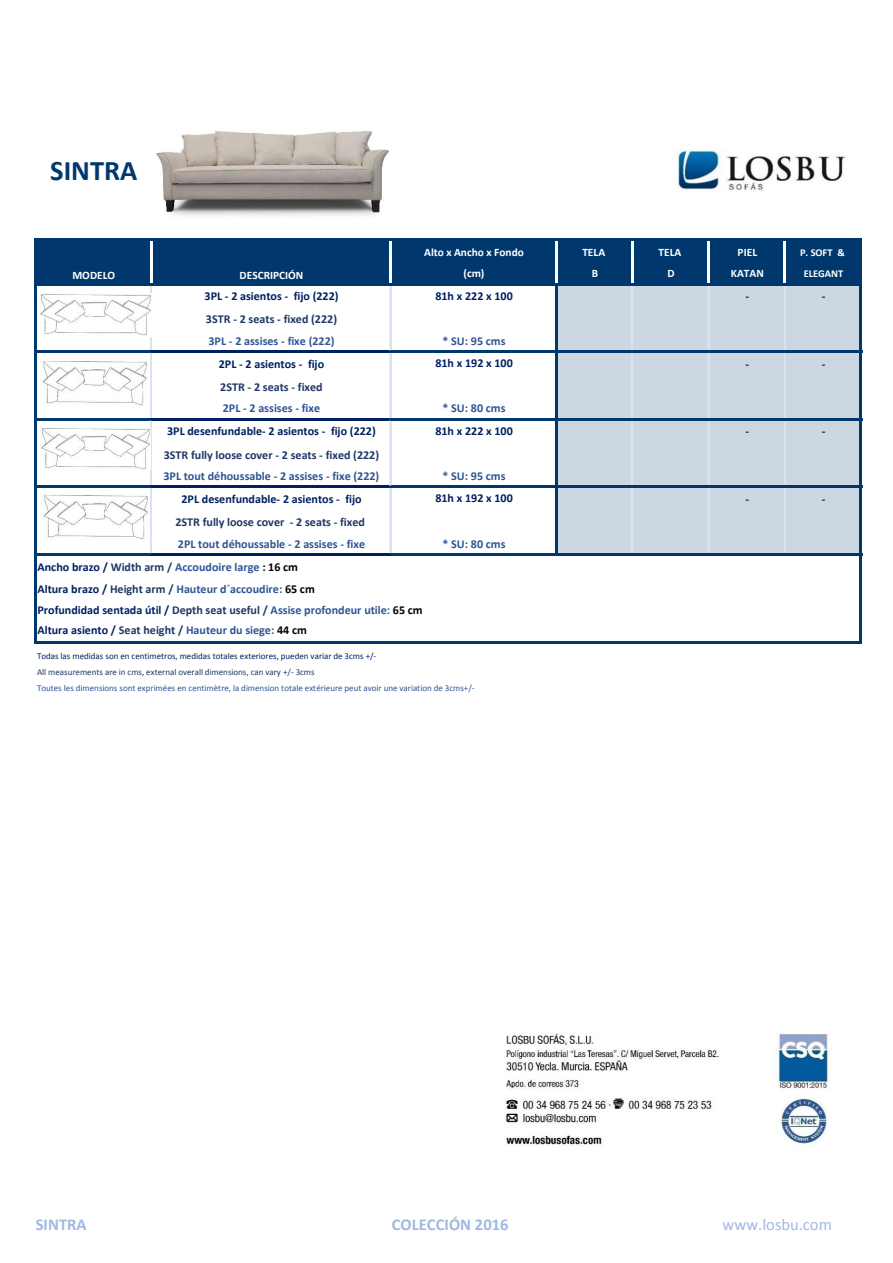
<style>
.page{position:relative;width:893px;height:1263px;background:#fff}
.page>*{position:absolute;margin:0;border:0;box-sizing:border-box;transform-origin:0 0}
.t1{font:700 28.5px "Calibri";color:#00386e}
.t2{font:700 16.5px "Calibri";letter-spacing:.005em;color:#a2b8e1}
.t3{font:16.5px "Calibri";color:#a2b8e1}
.t4{font:700 12px "Calibri";color:#305496}
.t5{font:700 12px "Calibri";color:#002060}
.t6{font:700 12px "Calibri";color:#203764}
.t7{font:700 11.4px "Calibri";color:#fff}
.t8{font:700 10.5px "Calibri";letter-spacing:-.005em;color:#fff}
.t9{font:9px "Calibri";letter-spacing:-.005em;color:#305496}
.t10{font:9px "Calibri";color:#002060}
.t11{font:9px "Calibri";color:#203764}
.s1{color:#002060}
.s2{color:#203764}
.s3{color:#000}
.s4{color:#305496}
</style>
<div class="page">
<div style="left:36px;top:239px;width:825px;height:45px;background:#00386e"></div>
<div style="left:556px;top:284px;width:305px;height:23px;background:#ccd7e2"></div>
<div style="left:556px;top:307px;width:305px;height:22px;background:#ccd7e2"></div>
<div style="left:556px;top:329px;width:305px;height:23px;background:#ccd7e2"></div>
<div style="left:556px;top:352px;width:305px;height:23px;background:#ccd7e2"></div>
<div style="left:556px;top:374px;width:305px;height:22px;background:#ccd7e2"></div>
<div style="left:556px;top:396px;width:305px;height:23px;background:#ccd7e2"></div>
<div style="left:556px;top:419px;width:305px;height:23px;background:#ccd7e2"></div>
<div style="left:556px;top:442px;width:305px;height:22px;background:#ccd7e2"></div>
<div style="left:556px;top:464px;width:305px;height:23px;background:#ccd7e2"></div>
<div style="left:556px;top:487px;width:305px;height:23px;background:#ccd7e2"></div>
<div style="left:556px;top:509px;width:305px;height:22px;background:#ccd7e2"></div>
<div style="left:556px;top:531px;width:305px;height:23px;background:#ccd7e2"></div>
<hr style="left:150px;top:241px;width:3px;height:42px;background:#fff">
<hr style="left:389px;top:241px;width:3px;height:42px;background:#fff">
<hr style="left:555px;top:241px;width:3px;height:42px;background:#fff">
<hr style="left:631px;top:241px;width:3px;height:42px;background:#fff">
<hr style="left:707px;top:241px;width:3px;height:42px;background:#fff">
<hr style="left:783px;top:241px;width:3px;height:42px;background:#fff">
<hr style="left:37px;top:350px;width:114px;height:3px;background:#00386e">
<hr style="left:150px;top:286px;width:1px;height:64px;background:#d9e1f2">
<hr style="left:151px;top:286px;width:1px;height:64px;background:#d9e1f2">
<hr style="left:151px;top:350px;width:240px;height:3px;background:#002060">
<hr style="left:390px;top:286px;width:1px;height:64px;background:#d9e1f2">
<hr style="left:631px;top:286px;width:1px;height:64px;background:#d9e1f2">
<hr style="left:632px;top:286px;width:1px;height:64px;background:#d9e1f2">
<hr style="left:708px;top:286px;width:1px;height:64px;background:#d9e1f2">
<hr style="left:784px;top:286px;width:1px;height:64px;background:#d9e1f2">
<hr style="left:37px;top:418px;width:114px;height:3px;background:#00386e">
<hr style="left:150px;top:353px;width:1px;height:65px;background:#d9e1f2">
<hr style="left:151px;top:353px;width:1px;height:65px;background:#d9e1f2">
<hr style="left:151px;top:418px;width:240px;height:3px;background:#002060">
<hr style="left:390px;top:353px;width:1px;height:65px;background:#d9e1f2">
<hr style="left:631px;top:353px;width:1px;height:65px;background:#d9e1f2">
<hr style="left:632px;top:353px;width:1px;height:65px;background:#d9e1f2">
<hr style="left:708px;top:353px;width:1px;height:65px;background:#d9e1f2">
<hr style="left:784px;top:353px;width:1px;height:65px;background:#d9e1f2">
<hr style="left:37px;top:485px;width:114px;height:3px;background:#00386e">
<hr style="left:150px;top:421px;width:1px;height:64px;background:#d9e1f2">
<hr style="left:151px;top:421px;width:1px;height:64px;background:#d9e1f2">
<hr style="left:151px;top:485px;width:240px;height:3px;background:#002060">
<hr style="left:390px;top:421px;width:1px;height:64px;background:#d9e1f2">
<hr style="left:631px;top:421px;width:1px;height:64px;background:#d9e1f2">
<hr style="left:632px;top:421px;width:1px;height:64px;background:#d9e1f2">
<hr style="left:708px;top:421px;width:1px;height:64px;background:#d9e1f2">
<hr style="left:784px;top:421px;width:1px;height:64px;background:#d9e1f2">
<hr style="left:37px;top:553px;width:114px;height:3px;background:#00386e">
<hr style="left:151px;top:553px;width:240px;height:3px;background:#002060">
<hr style="left:34px;top:238px;width:3px;height:406px;background:#00386e">
<hr style="left:150px;top:488px;width:1px;height:65px;background:#d9e1f2">
<hr style="left:151px;top:488px;width:1px;height:65px;background:#d9e1f2">
<hr style="left:390px;top:488px;width:1px;height:65px;background:#d9e1f2">
<hr style="left:555px;top:286px;width:3px;height:270px;background:#00386e">
<hr style="left:631px;top:488px;width:1px;height:65px;background:#d9e1f2">
<hr style="left:632px;top:488px;width:1px;height:65px;background:#d9e1f2">
<hr style="left:708px;top:488px;width:1px;height:65px;background:#d9e1f2">
<hr style="left:784px;top:488px;width:1px;height:65px;background:#d9e1f2">
<hr style="left:859px;top:241px;width:3px;height:403px;background:#00386e">
<hr style="left:37px;top:238px;width:825px;height:3px;background:#00386e">
<hr style="left:37px;top:283px;width:825px;height:3px;background:#00386e">
<hr style="left:391px;top:350px;width:471px;height:3px;background:#00386e">
<hr style="left:391px;top:418px;width:471px;height:3px;background:#00386e">
<hr style="left:391px;top:485px;width:471px;height:3px;background:#00386e">
<hr style="left:391px;top:553px;width:471px;height:3px;background:#00386e">
<hr style="left:37px;top:641px;width:825px;height:3px;background:#00386e">
<img style="left:505px;top:1033px;width:324px;height:112px">
<img style="left:677px;top:149px;width:169px;height:41px">
<img style="left:156px;top:131px;width:233px;height:85px">
<img style="left:40px;top:293px;width:111px;height:43px">
<img style="left:42px;top:361px;width:105px;height:44px">
<img style="left:41px;top:427px;width:110px;height:43px">
<img style="left:43px;top:495px;width:105px;height:44px">
<p class="t1" style="left:50px;top:159px;width:89px">SINTRA</p>
<p class="t7" style="left:72px;top:270px;width:44px">MODELO</p>
<p class="t7" style="left:240px;top:270px;width:65px">DESCRIPCIÓN</p>
<p class="t7" style="left:424px;top:247px;width:101px">Alto x Ancho x Fondo</p>
<p class="t7" style="left:582px;top:247px;width:24px">TELA</p>
<p class="t7" style="left:658px;top:247px;width:24px">TELA</p>
<p class="t7" style="left:737px;top:247px;width:21px">PIEL</p>
<p class="t8" style="left:800px;top:248px;width:46px">P. SOFT &amp;</p>
<p class="t7" style="left:463px;top:269px;width:22px">(cm)</p>
<p class="t7" style="left:592px;top:269px;width:8px">B</p>
<p class="t7" style="left:667px;top:269px;width:9px">D</p>
<p class="t7" style="left:731px;top:269px;width:34px">KATAN</p>
<p class="t8" style="left:804px;top:269px;width:41px">ELEGANT</p>
<p class="t5" style="left:205px;top:291px;width:135px">3PL - 2 asientos - fijo (222)</p>
<p class="t5" style="left:435px;top:291px;width:79px">81h x 222 x 100</p>
<p class="t5" style="left:745px;top:291px;width:5px">-</p>
<p class="t5" style="left:822px;top:291px;width:5px">-</p>
<p class="t6" style="left:206px;top:314px;width:133px">3STR - 2 seats - fixed (222)</p>
<p class="t4" style="left:208px;top:336px;width:128px">3PL - 2 assises - fixe (222)</p>
<p class="t4" style="left:443px;top:336px;width:64px">* SU: 95 cms</p>
<p class="t5" style="left:219px;top:359px;width:107px">2PL - 2 asientos - fijo</p>
<p class="t5" style="left:435px;top:358px;width:79px">81h x 192 x 100</p>
<p class="t5" style="left:745px;top:359px;width:5px">-</p>
<p class="t5" style="left:822px;top:359px;width:5px">-</p>
<p class="t6" style="left:220px;top:382px;width:104px">2STR - 2 seats - fixed</p>
<p class="t4" style="left:223px;top:403px;width:99px">2PL - 2 assises - fixe</p>
<p class="t4" style="left:443px;top:403px;width:64px">* SU: 80 cms</p>
<p class="t5" style="left:167px;top:426px;width:210px">3PL desenfundable- 2 asientos - fijo (222)</p>
<p class="t5" style="left:435px;top:426px;width:79px">81h x 222 x 100</p>
<p class="t5" style="left:745px;top:426px;width:5px">-</p>
<p class="t5" style="left:822px;top:426px;width:5px">-</p>
<p class="t6" style="left:164px;top:449px;width:217px">3STR fully loose cover - 2 seats - fixed (222)</p>
<p class="t4" style="left:163px;top:471px;width:217px">3PL tout déhoussable - 2 assises - fixe (222)</p>
<p class="t4" style="left:443px;top:471px;width:64px">* SU: 95 cms</p>
<p class="t5" style="left:181px;top:494px;width:182px">2PL desenfundable- 2 asientos - fijo</p>
<p class="t5" style="left:435px;top:493px;width:79px">81h x 192 x 100</p>
<p class="t5" style="left:745px;top:494px;width:5px">-</p>
<p class="t5" style="left:822px;top:494px;width:5px">-</p>
<p class="t6" style="left:175px;top:517px;width:191px">2STR fully loose cover - 2 seats - fixed</p>
<p class="t4" style="left:178px;top:538px;width:189px">2PL tout déhoussable - 2 assises - fixe</p>
<p class="t4" style="left:443px;top:538px;width:64px">* SU: 80 cms</p>
<p class="t4" style="left:37px;top:562px;width:262px"><span class="s1">Ancho brazo /</span> <span class="s2">Width arm /</span> Accoudoire large <span class="s3">: 16 cm</span></p>
<p class="t4" style="left:37px;top:583px;width:279px"><span class="s1">Altura brazo /</span> <span class="s2">Height arm /</span> Hauteur d´accoudire: <span class="s3">65 cm</span></p>
<p class="t5" style="left:37px;top:605px;width:387px">Profundidad sentada útil / <span class="s2">Depth seat useful /</span> <span class="s4">Assise profondeur utile:</span> <span class="s3">65 cm</span></p>
<p class="t4" style="left:37px;top:625px;width:271px"><span class="s1">Altura asiento /</span> <span class="s2">Seat height /</span> Hauteur du siege: <span class="s3">44 cm</span></p>
<p class="t10" style="left:37px;top:652px;width:341px">Todas las medidas son en centimetros, medidas totales exteriores, pueden variar de 3cms +/-</p>
<p class="t11" style="left:37px;top:668px;width:279px">All measurements are in cms, external overall dimensions, can vary +/- 3cms</p>
<p class="t9" style="left:37px;top:684px;width:439px">Toutes les dimensions sont exprimées en centimètre, la dimension totale extérieure peut avoir une variation de 3cms+/-</p>
<h2 class="t2" style="left:36px;top:1218px;width:52px">SINTRA</h2>
<h2 class="t2" style="left:392px;top:1218px;width:118px">COLECCIÓN 2016</h2>
<h2 class="t3" style="left:722px;top:1218px;width:111px">www.losbu.com</h2>
</div>
